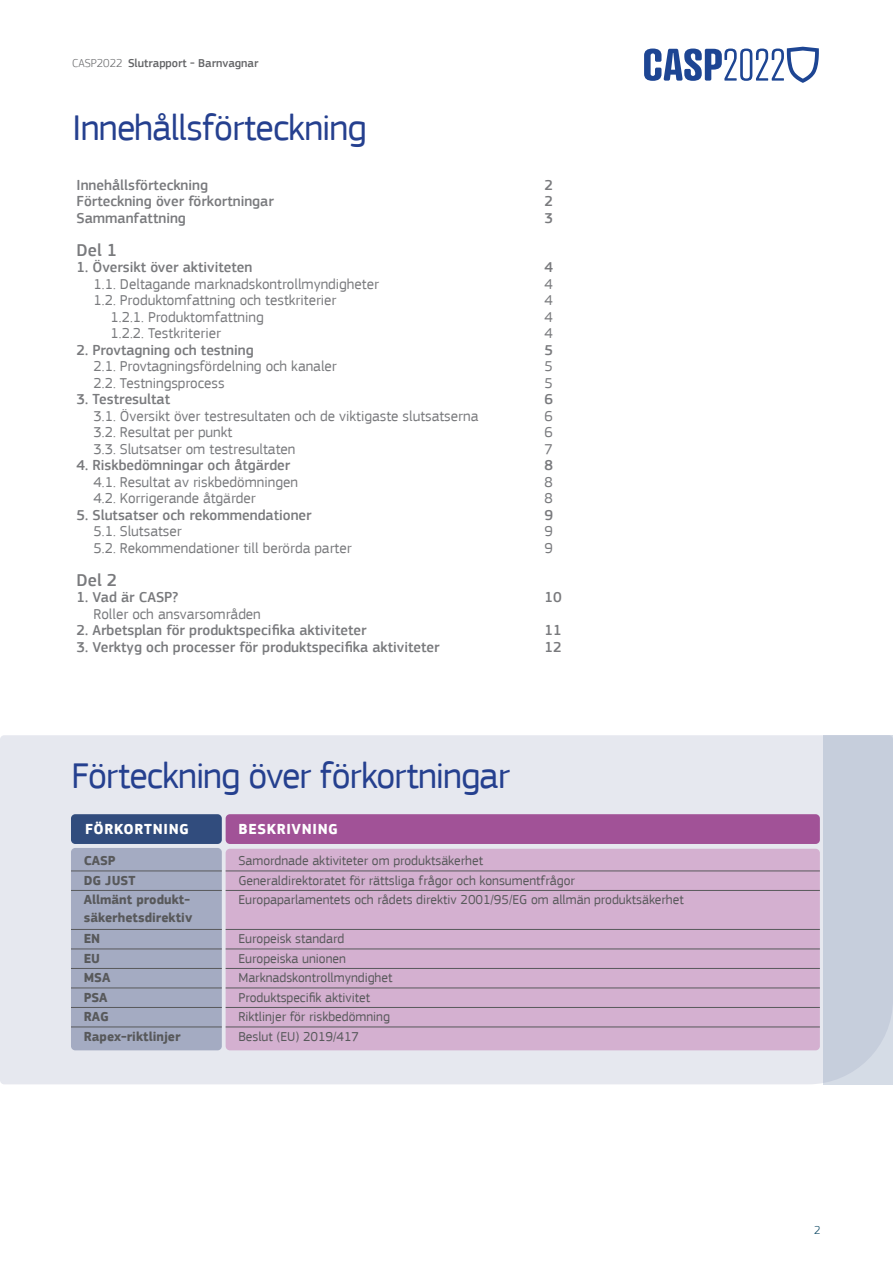
<style>
.page{position:relative;width:893px;height:1263px;background:#fff}
.page>*{position:absolute;margin:0;border:0;box-sizing:border-box;transform-origin:0 0}
.t1{font:37.5px "EC Square Sans Pro";letter-spacing:-.03em;color:#25408f}
.t2{font:500 18px "EC Square Sans Pro";color:#797a7d}
.t3{font:15px "EC Square Sans Pro";color:#797a7d}
.t4{font:500 15px "EC Square Sans Pro";color:#797a7d}
.t5{font:700 15px "EC Square Sans Pro";letter-spacing:.04em;color:#fff}
.t6{font:13.5px/19.5px "EC Square Sans Pro";color:#58595b}
.t7{font:700 13.5px/19.5px "EC Square Sans Pro";color:#58595b}
.t8{font:500 12px "EC Square Sans Pro";color:#636466}
.t9{font:300 12px "EC Square Sans Pro";color:#02405d}
.s1{font-weight:300}
</style>
<div class="page">
<svg style="left:644px;top:47px;width:175px;height:36px"></svg>
<div style="left:0;top:735px;width:823px;height:349px;background:#e6e8ef"></div>
<div style="left:71px;top:848px;width:151px;height:202px;background:#a4abc2;border-radius:4px"></div>
<div style="left:71px;top:814px;width:151px;height:30px;background:#314c7d;border-radius:4px"></div>
<div style="left:226px;top:814px;width:594px;height:30px;background:#a15297;border-radius:4px"></div>
<div style="left:226px;top:849px;width:594px;height:201px;background:#d4b0d0;border-radius:4px"></div>
<hr style="left:71px;top:870px;width:151px;height:1px;background:#58595b">
<hr style="left:71px;top:890px;width:151px;height:1px;background:#58595b">
<hr style="left:71px;top:929px;width:151px;height:1px;background:#58595b">
<hr style="left:71px;top:948px;width:151px;height:1px;background:#58595b">
<hr style="left:71px;top:968px;width:151px;height:1px;background:#58595b">
<hr style="left:71px;top:987px;width:151px;height:1px;background:#58595b">
<hr style="left:71px;top:1007px;width:151px;height:1px;background:#58595b">
<hr style="left:71px;top:1026px;width:151px;height:1px;background:#58595b">
<hr style="left:226px;top:870px;width:594px;height:1px;background:#58595b">
<hr style="left:226px;top:890px;width:594px;height:1px;background:#58595b">
<hr style="left:226px;top:929px;width:594px;height:1px;background:#58595b">
<hr style="left:226px;top:948px;width:594px;height:1px;background:#58595b">
<hr style="left:226px;top:968px;width:594px;height:1px;background:#58595b">
<hr style="left:226px;top:987px;width:594px;height:1px;background:#58595b">
<hr style="left:226px;top:1007px;width:594px;height:1px;background:#58595b">
<hr style="left:226px;top:1026px;width:594px;height:1px;background:#58595b">
<div style="left:823px;top:735px;width:70px;height:349px;background:#c6cedc"></div>
<p class="t8" style="left:72px;top:56px;width:188px"><span class="s1">CASP2022</span> Slutrapport - Barnvagnar</p>
<h1 class="t1" style="left:72px;top:105px;width:296px">Innehållsförteckning</h1>
<p class="t4" style="left:77px;top:176px;width:133px">Innehållsförteckning</p>
<p class="t4" style="left:545px;top:176px;width:10px">2</p>
<p class="t4" style="left:77px;top:193px;width:199px">Förteckning över förkortningar</p>
<p class="t4" style="left:545px;top:193px;width:10px">2</p>
<p class="t4" style="left:77px;top:209px;width:111px">Sammanfattning</p>
<p class="t4" style="left:545px;top:209px;width:10px">3</p>
<p class="t2" style="left:77px;top:239px;width:42px">Del 1</p>
<p class="t4" style="left:77px;top:259px;width:177px">1. Översikt över aktiviteten</p>
<p class="t4" style="left:545px;top:259px;width:10px">4</p>
<p class="t3" style="left:94px;top:275px;width:287px">1.1. Deltagande marknadskontrollmyndigheter</p>
<p class="t3" style="left:545px;top:275px;width:10px">4</p>
<p class="t3" style="left:94px;top:292px;width:244px">1.2. Produktomfattning och testkriterier</p>
<p class="t3" style="left:545px;top:292px;width:10px">4</p>
<p class="t3" style="left:111px;top:308px;width:155px">1.2.1. Produktomfattning</p>
<p class="t3" style="left:545px;top:308px;width:10px">4</p>
<p class="t3" style="left:111px;top:325px;width:112px">1.2.2. Testkriterier</p>
<p class="t3" style="left:545px;top:325px;width:10px">4</p>
<p class="t4" style="left:77px;top:341px;width:179px">2. Provtagning och testning</p>
<p class="t4" style="left:545px;top:341px;width:10px">5</p>
<p class="t3" style="left:94px;top:358px;width:245px">2.1. Provtagningsfördelning och kanaler</p>
<p class="t3" style="left:545px;top:358px;width:10px">5</p>
<p class="t3" style="left:94px;top:374px;width:133px">2.2. Testningsprocess</p>
<p class="t3" style="left:545px;top:374px;width:10px">5</p>
<p class="t4" style="left:77px;top:391px;width:95px">3. Testresultat</p>
<p class="t4" style="left:545px;top:391px;width:10px">6</p>
<p class="t3" style="left:94px;top:407px;width:386px">3.1. Översikt över testresultaten och de viktigaste slutsatserna</p>
<p class="t3" style="left:545px;top:407px;width:10px">6</p>
<p class="t3" style="left:94px;top:424px;width:140px">3.2. Resultat per punkt</p>
<p class="t3" style="left:545px;top:424px;width:10px">6</p>
<p class="t3" style="left:94px;top:440px;width:203px">3.3. Slutsatser om testresultaten</p>
<p class="t3" style="left:545px;top:440px;width:10px">7</p>
<p class="t4" style="left:77px;top:457px;width:215px">4. Riskbedömningar och åtgärder</p>
<p class="t4" style="left:545px;top:457px;width:10px">8</p>
<p class="t3" style="left:94px;top:473px;width:206px">4.1. Resultat av riskbedömningen</p>
<p class="t3" style="left:545px;top:473px;width:10px">8</p>
<p class="t3" style="left:94px;top:490px;width:164px">4.2. Korrigerande åtgärder</p>
<p class="t3" style="left:545px;top:490px;width:10px">8</p>
<p class="t4" style="left:77px;top:506px;width:237px">5. Slutsatser och rekommendationer</p>
<p class="t4" style="left:545px;top:506px;width:10px">9</p>
<p class="t3" style="left:94px;top:523px;width:90px">5.1. Slutsatser</p>
<p class="t3" style="left:545px;top:523px;width:10px">9</p>
<p class="t3" style="left:94px;top:539px;width:260px">5.2. Rekommendationer till berörda parter</p>
<p class="t3" style="left:545px;top:539px;width:10px">9</p>
<p class="t2" style="left:77px;top:569px;width:42px">Del 2</p>
<p class="t4" style="left:77px;top:589px;width:103px">1. Vad är CASP?</p>
<p class="t4" style="left:545px;top:589px;width:19px">10</p>
<p class="t3" style="left:94px;top:605px;width:169px">Roller och ansvarsområden</p>
<p class="t4" style="left:77px;top:622px;width:292px">2. Arbetsplan för produktspecifika aktiviteter</p>
<p class="t4" style="left:545px;top:622px;width:19px">11</p>
<p class="t4" style="left:77px;top:638px;width:364px">3. Verktyg och processer för produktspecifika aktiviteter</p>
<p class="t4" style="left:545px;top:638px;width:19px">12</p>
<h1 class="t1" style="left:71px;top:753px;width:440px">Förteckning över förkortningar</h1>
<p class="t5" style="left:85px;top:819px;width:105px">FÖRKORTNING</p>
<p class="t5" style="left:239px;top:819px;width:101px">BESKRIVNING</p>
<p class="t7" style="left:84px;top:852px;width:108px">CASP<br>DG JUST<br>Allmänt produkt-</p>
<p class="t7" style="left:84px;top:907px;width:110px;line-height:21.8px">säkerhetsdirektiv<br>EN</p>
<p class="t7" style="left:84px;top:949px;width:98px">EU<br>MSA<br>PSA<br>RAG<br>Rapex-riktlinjer</p>
<p class="t6" style="left:238px;top:851px;width:447px">Samordnade aktiviteter om produktsäkerhet<br>Generaldirektoratet för rättsliga frågor och konsumentfrågor<br>Europaparlamentets och rådets direktiv 2001/95/EG om allmän produktsäkerhet</p>
<p class="t6" style="left:238px;top:929px;width:156px">Europeisk standard<br>Europeiska unionen<br>Marknadskontrollmyndighet<br>Produktspecifik aktivitet<br>Riktlinjer för riskbedömning<br>Beslut (EU) 2019/417</p>
<p class="t9" style="left:814px;top:1223px;width:8px">2</p>
</div>
